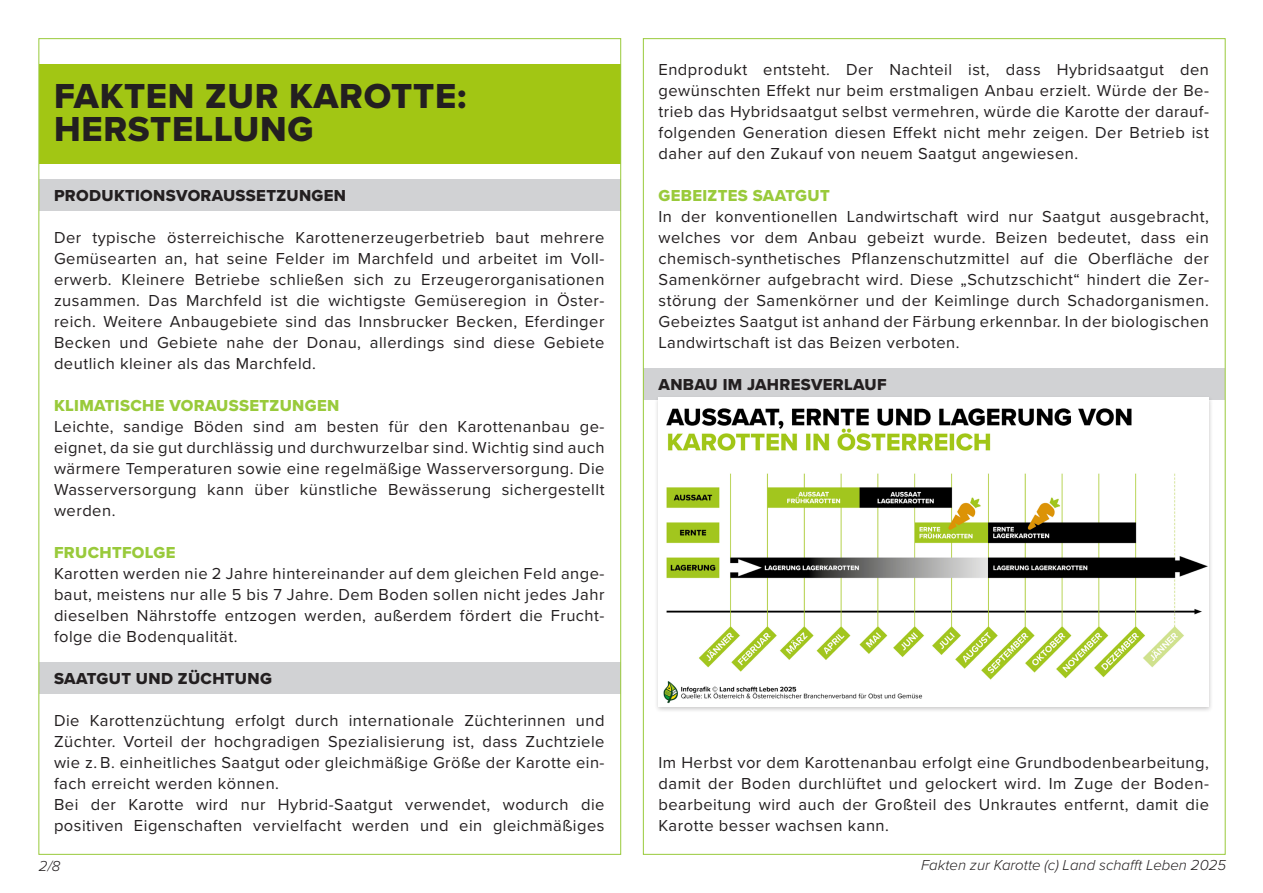
<style>
.page{position:relative;width:1263px;height:893px;background:#fff}
.page>*{position:absolute;margin:0;border:0;box-sizing:border-box;transform-origin:0 0}
.overhead{font:36px/33px "Proxima Nova Extrabld";letter-spacing:.02em;color:#231f20}
.Fließtext1{font:16.5px/21px "Proxima Nova";letter-spacing:.03em;color:#231f20;text-align:justify}
.head_grau_1{font:16.5px "Proxima Nova Extrabld";letter-spacing:.02em;color:#231f20}
.head_gruen1{font:16.5px "Proxima Nova Extrabld";letter-spacing:.02em;color:#99ca3b}
.t1{font:italic 300 15px "Proxima Nova";color:#231f20}
</style>
<div class="page">
<div style="left:39px;top:64px;width:581px;height:99px;background:#a2c614"></div>
<div style="left:39px;top:179px;width:581px;height:32px;background:#d1d2d4"></div>
<div style="left:39px;top:662px;width:581px;height:32px;background:#d1d2d4"></div>
<div style="left:644px;top:368px;width:581px;height:32px;background:#d1d2d4"></div>
<div style="left:654px;top:395px;width:559px;height:318px;background:#231f20;opacity:.25"></div>
<img style="left:658px;top:398px;width:551px;height:309px">
<p class="overhead" style="left:54px;top:81px;width:414px">FAKTEN ZUR KAROTTE:<br>HERSTELLUNG</p>
<p class="head_grau_1" style="left:54px;top:186px;width:294px">PRODUKTIONSVORAUSSETZUNGEN</p>
<p class="Fließtext1" style="left:54px;top:227px;width:552px">Der typische österreichische Karottenerzeugerbetrieb baut mehrere Gemüsearten an, hat seine Felder im Marchfeld und arbeitet im Voll&shy;erwerb. Kleinere Betriebe schließen sich zu Erzeugerorganisationen zusammen. Das Marchfeld ist die wichtigste Gemüseregion in Öster&shy;reich. Weitere Anbaugebiete sind das Innsbrucker Becken, Eferdinger Becken und Gebiete nahe der Donau, allerdings sind diese Gebiete deutlich kleiner als das Marchfeld.</p>
<p class="head_gruen1" style="left:54px;top:396px;width:287px">KLIMATISCHE VORAUSSETZUNGEN</p>
<p class="Fließtext1" style="left:54px;top:416px;width:552px">Leichte, sandige Böden sind am besten für den Karottenanbau ge&shy;eignet, da sie gut durchlässig und durchwurzelbar sind. Wichtig sind auch wärmere Temperaturen sowie eine regelmäßige Wasserversorgung. Die Wasserversorgung kann über künstliche Bewässerung sichergestellt werden.</p>
<p class="head_gruen1" style="left:54px;top:543px;width:123px">FRUCHTFOLGE</p>
<p class="Fließtext1" style="left:54px;top:563px;width:552px">Karotten werden nie 2 Jahre hintereinander auf dem gleichen Feld ange&shy;baut, meistens nur alle 5 bis 7 Jahre. Dem Boden sollen nicht jedes Jahr dieselben Nährstoffe entzogen werden, außerdem fördert die Frucht&shy;folge die Bodenqualität.</p>
<p class="head_grau_1" style="left:54px;top:669px;width:219px">SAATGUT UND ZÜCHTUNG</p>
<p class="Fließtext1" style="left:54px;top:710px;width:552px">Die Karottenzüchtung erfolgt durch internationale Züchterinnen und Züchter. Vorteil der hochgradigen Spezialisierung ist, dass Zuchtziele wie z. B. einheitliches Saatgut oder gleichmäßige Größe der Karotte ein&shy;fach erreicht werden können.</p>
<p class="Fließtext1" style="left:54px;top:794px;width:552px">Bei der Karotte wird nur Hybrid-Saatgut verwendet, wodurch die positiven Eigenschaften vervielfacht werden und ein gleichmäßiges</p>
<p class="Fließtext1" style="left:658px;top:59px;width:552px">Endprodukt entsteht. Der Nachteil ist, dass Hybridsaatgut den gewünschten Effekt nur beim erstmaligen Anbau erzielt. Würde der Be&shy;trieb das Hybridsaatgut selbst vermehren, würde die Karotte der darauf&shy;folgenden Generation diesen Effekt nicht mehr zeigen. Der Betrieb ist daher auf den Zukauf von neuem Saatgut angewiesen.</p>
<p class="head_gruen1" style="left:658px;top:186px;width:173px">GEBEIZTES SAATGUT</p>
<p class="Fließtext1" style="left:658px;top:206px;width:552px">In der konventionellen Landwirtschaft wird nur Saatgut ausgebracht, welches vor dem Anbau gebeizt wurde. Beizen bedeutet, dass ein chemisch-synthetisches Pflanzenschutzmittel auf die Oberfläche der Samenkörner aufgebracht wird. Diese „Schutzschicht“ hindert die Zer&shy;störung der Samenkörner und der Keimlinge durch Schadorganismen.<br>Gebeiztes Saatgut ist anhand der Färbung erkennbar. In der biologischen Landwirtschaft ist das Beizen verboten.</p>
<p class="head_grau_1" style="left:658px;top:375px;width:230px">ANBAU IM JAHRESVERLAUF</p>
<p class="Fließtext1" style="left:658px;top:752px;width:552px">Im Herbst vor dem Karottenanbau erfolgt eine Grundbodenbearbeitung, damit der Boden durchlüftet und gelockert wird. Im Zuge der Boden&shy;bearbeitung wird auch der Großteil des Unkrautes entfernt, damit die Karotte besser wachsen kann.</p>
<p class="t1" style="left:39px;top:854px;width:23px">2/8</p>
<p class="t1" style="left:921px;top:854px;width:307px">Fakten zur Karotte (c) Land schafft Leben 2025</p>
</div>
